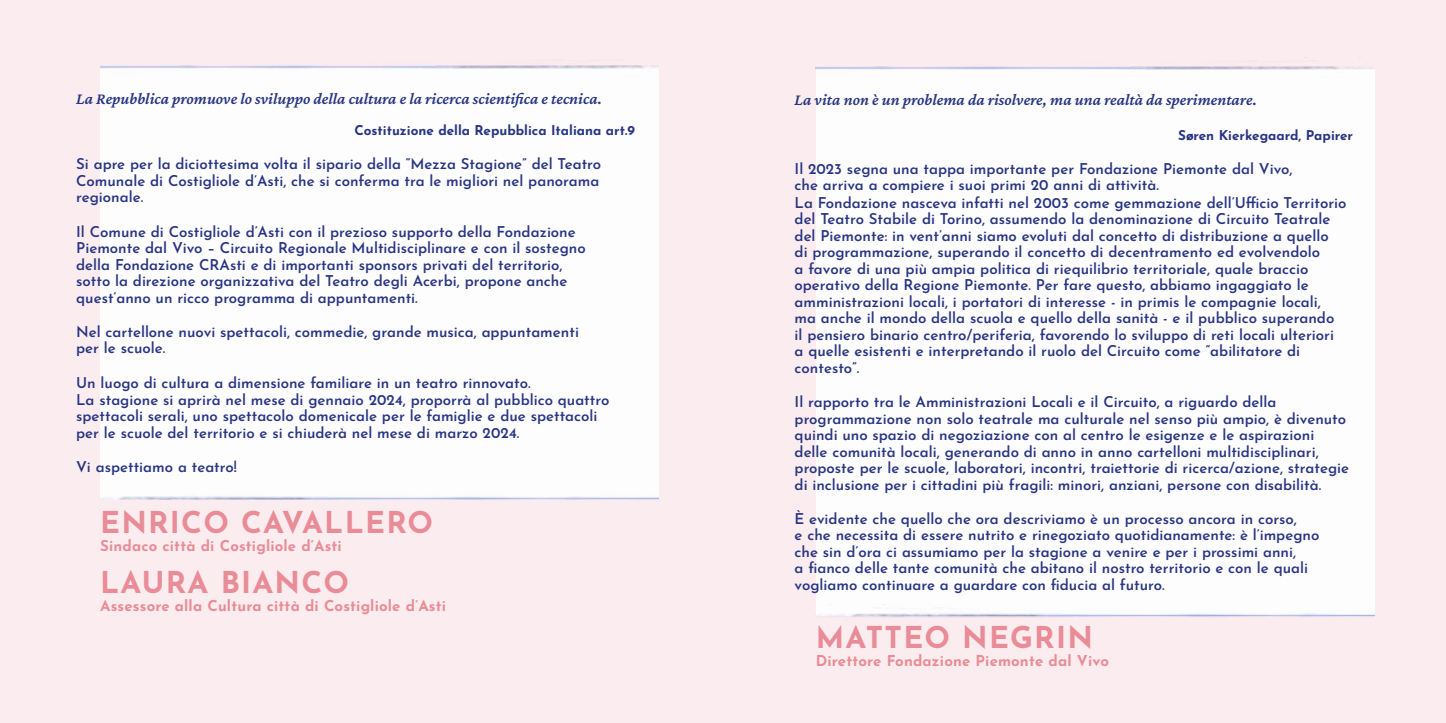
<style>
.page{position:relative;width:1446px;height:723px;background:#fff}
.page>*{position:absolute;margin:0;border:0;box-sizing:border-box;transform-origin:0 0}
.t1{font:700 30px "Josefin Sans";letter-spacing:.04em;color:#e98c97}
.t2{font:italic 600 16.5px "Crimson Pro";color:#283583}
.t3{font:600 15px/16.5px "Josefin Sans";color:#283583}
.t4{font:700 15px "Josefin Sans";letter-spacing:.01em;color:#e98c97}
.t5{font:700 13.5px "Josefin Sans";color:#283583}
</style>
<div class="page">
<div style="left:0;top:0;width:723px;height:723px;background:#fbedef"></div>
<div style="left:100px;top:67px;width:559px;height:432px;background:#fff"></div>
<img style="left:100px;top:496px;width:559px;height:4px">
<div style="left:723px;top:0;width:723px;height:723px;background:#fbedef"></div>
<div style="left:816px;top:69px;width:558px;height:546px;background:#fff"></div>
<img style="left:816px;top:613px;width:558px;height:5px">
<p class="t2" style="left:76px;top:88px;width:527px">La Repubblica promuove lo sviluppo della cultura e la ricerca scientifica e tecnica.</p>
<p class="t5" style="left:354px;top:120px;width:282px">Costituzione della Repubblica Italiana art.9</p>
<p class="t3" style="left:76px;top:155px;width:526px;text-align:justify">Si apre per la diciottesima volta il sipario della “Mezza Stagione” del Teatro Comunale di Costigliole d’Asti, che si conferma tra le migliori nel panorama regionale.</p>
<p class="t3" style="left:76px;top:222px;width:511px">Il Comune di Costigliole d’Asti con il prezioso supporto della Fondazione Piemonte dal Vivo – Circuito Regionale Multidisciplinare e con il sostegno della Fondazione CRAsti e di importanti sponsors privati del territorio, sotto la direzione organizzativa del Teatro degli Acerbi, propone anche quest’anno un ricco programma di appuntamenti.</p>
<p class="t3" style="left:76px;top:322px;width:504px">Nel cartellone nuovi spettacoli, commedie, grande musica, appuntamenti per le scuole.</p>
<p class="t3" style="left:76px;top:373px;width:535px">Un luogo di cultura a dimensione familiare in un teatro rinnovato.<br>La stagione si aprirà nel mese di gennaio 2024, proporrà al pubblico quattro spettacoli serali, uno spettacolo domenicale per le famiglie e due spettacoli per le scuole del territorio e si chiuderà nel mese di marzo 2024.</p>
<p class="t3" style="left:76px;top:457px;width:162px">Vi aspettiamo a teatro!</p>
<h1 class="t1" style="left:100px;top:500px;width:334px">ENRICO CAVALLERO</h1>
<p class="t4" style="left:100px;top:535px;width:243px">Sindaco città di Costigliole d’Asti</p>
<h1 class="t1" style="left:100px;top:560px;width:250px">LAURA BIANCO</h1>
<p class="t4" style="left:100px;top:595px;width:347px">Assessore alla Cultura città di Costigliole d’Asti</p>
<p class="t2" style="left:794px;top:89px;width:464px">La vita non è un problema da risolvere, ma una realtà da sperimentare.</p>
<p class="t5" style="left:1178px;top:125px;width:176px">Søren Kierkegaard, Papirer</p>
<p class="t3" style="left:794px;top:159px;width:553px">Il 2023 segna una tappa importante per Fondazione Piemonte dal Vivo,<br>che arriva a compiere i suoi primi 20 anni di attività.<br>La Fondazione nasceva infatti nel 2003 come gemmazione dell’Ufficio Territorio del Teatro Stabile di Torino, assumendo la denominazione di Circuito Teatrale del Piemonte: in vent’anni siamo evoluti dal concetto di distribuzione a quello<br>di programmazione, superando il concetto di decentramento ed evolvendolo<br>a favore di una più ampia politica di riequilibrio territoriale, quale braccio operativo della Regione Piemonte. Per fare questo, abbiamo ingaggiato le amministrazioni locali, i portatori di interesse - in primis le compagnie locali,<br>ma anche il mondo della scuola e quello della sanità - e il pubblico superando<br>il pensiero binario centro/periferia, favorendo lo sviluppo di reti locali ulteriori a quelle esistenti e interpretando il ruolo del Circuito come “abilitatore di contesto”.</p>
<p class="t3" style="left:794px;top:392px;width:556px">Il rapporto tra le Amministrazioni Locali e il Circuito, a riguardo della programmazione non solo teatrale ma culturale nel senso più ampio, è divenuto quindi uno spazio di negoziazione con al centro le esigenze e le aspirazioni delle comunità locali, generando di anno in anno cartelloni multidisciplinari, proposte per le scuole, laboratori, incontri, traiettorie di ricerca/azione, strategie di inclusione per i cittadini più fragili: minori, anziani, persone con disabilità.</p>
<p class="t3" style="left:794px;top:509px;width:526px">È evidente che quello che ora descriviamo è un processo ancora in corso,<br>e che necessita di essere nutrito e rinegoziato quotidianamente: è l’impegno che sin d’ora ci assumiamo per la stagione a venire e per i prossimi anni,<br>a fianco delle tante comunità che abitano il nostro territorio e con le quali vogliamo continuare a guardare con fiducia al futuro.</p>
<h1 class="t1" style="left:816px;top:615px;width:279px">MATTEO NEGRIN</h1>
<p class="t4" style="left:816px;top:649px;width:295px">Direttore Fondazione Piemonte dal Vivo</p>
</div>
